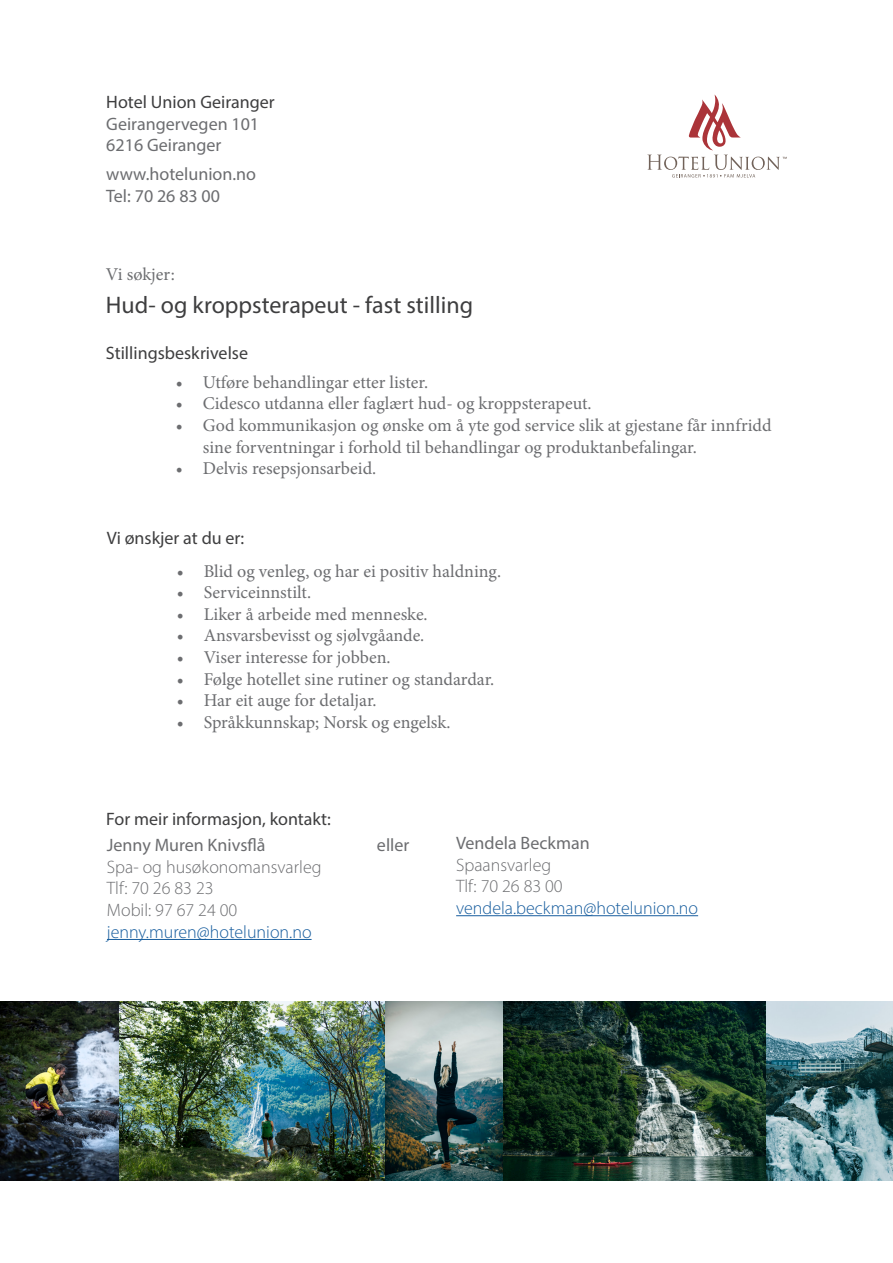
<style>
.page{position:relative;width:893px;height:1263px;background:#fff}
.page>*{position:absolute;margin:0;border:0;box-sizing:border-box;transform-origin:0 0}
.t1{font:24px "Myriad Pro";color:#3e3e3f}
.t2{font:18px/21.6px "Minion Pro";color:#6c6d70}
.t3{font:18px/21.6px "Myriad Pro";color:#6c6d70}
.t4{font:18px "Myriad Pro";color:#3e3e3f}
.t5{font:300 18px/21.6px "Myriad Pro";color:#175d9e}
.t6{font:300 18px/21.6px "Myriad Pro";color:#6c6d70}
.s1{color:#6c6d70}
.s2{font-weight:300}
</style>
<div class="page">
<svg style="left:647px;top:95px;width:140px;height:83px"></svg>
<hr style="left:456px;top:915px;width:242px;height:1px;background:#175d9e">
<hr style="left:107px;top:939px;width:205px;height:1px;background:#175d9e">
<img style="left:0;top:1002px;width:503px;height:178px">
<img style="left:503px;top:1002px;width:263px;height:178px">
<img style="left:766px;top:1002px;width:127px;height:178px">
<p class="t4" style="left:106px;top:91px;width:170px">Hotel Union Geiranger</p>
<p class="t3" style="left:106px;top:113px;width:154px">Geirangervegen 101</p>
<p class="t3" style="left:106px;top:134px;width:117px">6216 Geiranger</p>
<p class="t3" style="left:106px;top:163px;width:151px">www.hotelunion.no</p>
<p class="t3" style="left:106px;top:185px;width:115px">Tel: 70 26 83 00</p>
<p class="t2" style="left:106px;top:264px;width:70px">Vi søkjer:</p>
<p class="t1" style="left:106px;top:290px;width:369px">Hud- og kroppsterapeut - fast stilling</p>
<p class="t4" style="left:106px;top:342px;width:144px">Stillingsbeskrivelse</p>
<p class="t2" style="left:176px;top:371px;width:254px">• Utføre behandlingar etter lister.</p>
<p class="t2" style="left:176px;top:393px;width:417px">• Cidesco utdanna eller faglært hud- og kroppsterapeut.</p>
<p class="t2" style="left:203px;top:414px;width:570px;text-indent:-27px">• God kommunikasjon og ønske om å yte god service slik at gjestane får innfridd sine forventningar i forhold til behandlingar og produktanbefalingar.</p>
<p class="t2" style="left:176px;top:458px;width:202px">• Delvis resepsjonsarbeid.</p>
<p class="t4" style="left:107px;top:527px;width:139px">Vi ønskjer at du er:</p>
<p class="t2" style="left:177px;top:560px;width:326px">• Blid og venleg, og har ei positiv haldning.</p>
<p class="t2" style="left:177px;top:582px;width:136px">• Serviceinnstilt.</p>
<p class="t2" style="left:177px;top:603px;width:252px">• Liker å arbeide med menneske.</p>
<p class="t2" style="left:177px;top:625px;width:249px">• Ansvarsbevisst og sjølvgåande.</p>
<p class="t2" style="left:177px;top:646px;width:215px">• Viser interesse for jobben.</p>
<p class="t2" style="left:177px;top:668px;width:319px">• Følge hotellet sine rutiner og standardar.</p>
<p class="t2" style="left:177px;top:690px;width:201px">• Har eit auge for detaljar.</p>
<p class="t2" style="left:177px;top:711px;width:275px">• Språkkunnskap; Norsk og engelsk.</p>
<p class="t4" style="left:106px;top:807px;width:226px">For meir informasjon, kontakt:</p>
<p class="t3" style="left:107px;top:834px;width:160px">Jenny Muren Knivsflå</p>
<p class="t3" style="left:377px;top:834px;width:34px">eller</p>
<p class="t6" style="left:107px;top:856px;width:216px">Spa- og husøkonomansvarleg<br>Tlf: 70 26 83 23</p>
<p class="t5" style="left:107px;top:899px;width:206px"><span class="s1">Mobil: 97 67 24 00 </span>jenny.muren@hotelunion.no</p>
<p class="t3" style="left:456px;top:832px;width:135px">Vendela Beckman<br><span class="s2">Spaansvarleg</span></p>
<p class="t5" style="left:456px;top:875px;width:243px"><span class="s1">Tlf: 70 26 83 00 </span>vendela.beckman@hotelunion.no</p>
</div>
